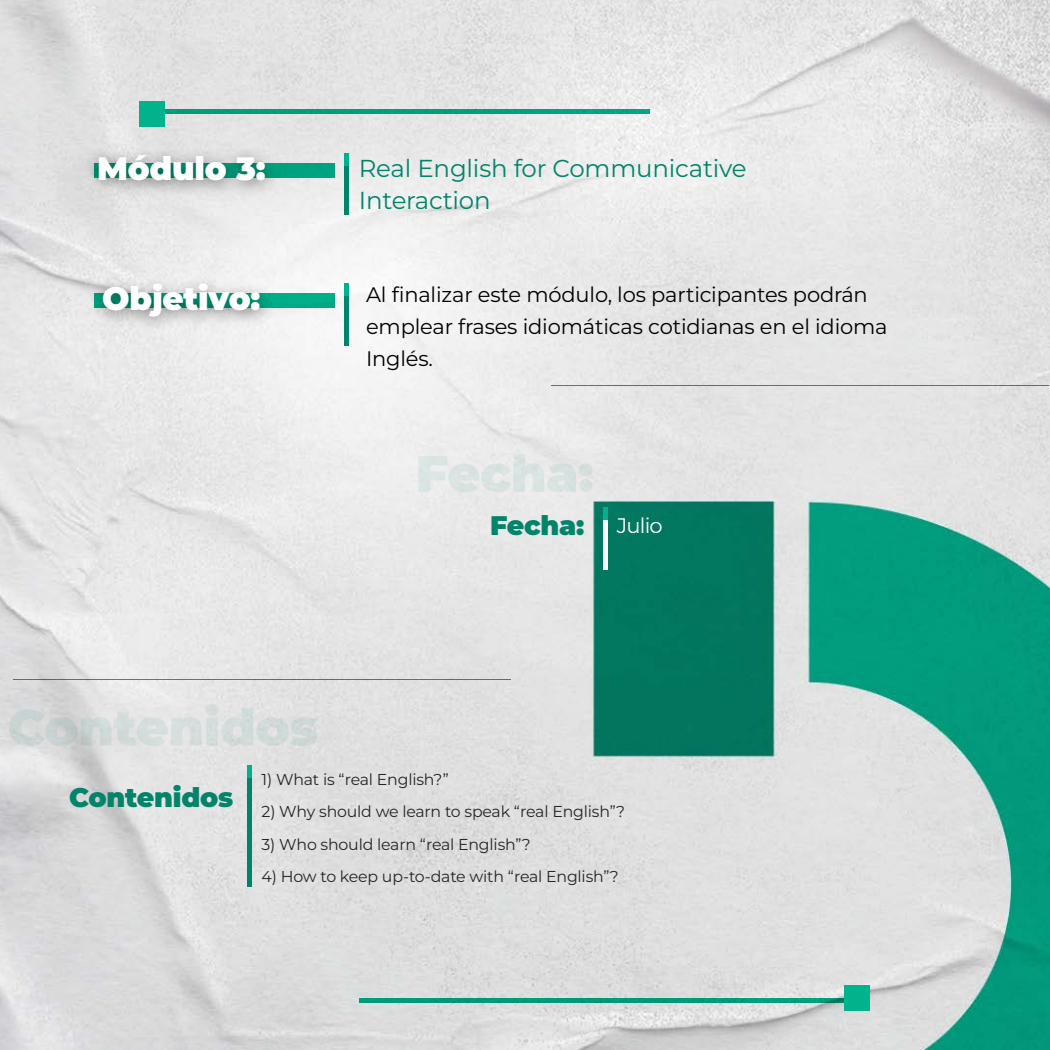
<style>
.page{position:relative;width:1050px;height:1050px;background:#fff}
.page>*{position:absolute;margin:0;border:0;box-sizing:border-box;transform-origin:0 0}
.t1{font:900 32.46px "Montserrat";letter-spacing:-.01em;color:#fff}
.t2{font:900 26.86px "Montserrat";letter-spacing:-.01em;color:#02846b}
.t3{font:100 24.5px/32.1px "Montserrat";letter-spacing:-.01em;color:#02846b}
.t4{font:100 21px/32.1px "Montserrat";letter-spacing:-.01em;color:#000}
.t5{font:100 15.75px "Montserrat";letter-spacing:-.01em;color:#262625}
.s1{font-weight:100;font-size:21px;color:#fff}
</style>
<div class="page">
<img style="left:0;top:0;width:1050px;height:1050px">
<hr style="left:345px;top:165px;width:4px;height:50px;background:#02846b">
<hr style="left:345px;top:153px;width:4px;height:12px;background:#02af8e">
<div style="left:152px;top:109px;width:497px;height:5px;background:#00a07d"></div>
<hr style="left:551px;top:385px;width:498px;height:1px;background:#00b38c">
<hr style="left:14px;top:679px;width:497px;height:1px;background:#00b38c">
<div style="left:94px;top:163px;width:240px;height:14px;background:#00a37f"></div>
<img style="left:77px;top:137px;width:218px;height:75px">
<hr style="left:345px;top:296px;width:4px;height:49px;background:#02846b">
<hr style="left:345px;top:284px;width:4px;height:12px;background:#02af8e">
<div style="left:94px;top:293px;width:240px;height:15px;background:#00b38c"></div>
<img style="left:83px;top:267px;width:206px;height:75px">
<div style="left:247px;top:776px;width:5px;height:111px;background:#00836b"></div>
<div style="left:247px;top:765px;width:5px;height:13px;background:#02af8e"></div>
<div style="left:139px;top:101px;width:26px;height:26px;background:#00b38c"></div>
<div style="left:359px;top:998px;width:498px;height:5px;background:#009b79"></div>
<div style="left:844px;top:986px;width:26px;height:25px;background:#00b38c"></div>
<hr style="left:604px;top:520px;width:4px;height:49px;background:#fff">
<hr style="left:604px;top:508px;width:4px;height:12px;background:#02af8e">
<h1 class="t1" style="left:97px;top:144px;width:170px">Módulo 3:</h1>
<h1 class="t1" style="left:102px;top:274px;width:159px">Objetivo:</h1>
<h3 class="t3" style="left:359px;top:151px;width:389px">Real English for Communicative<br>Interaction</h3>
<h3 class="t4" style="left:366px;top:277px;width:523px">Al finalizar este módulo, los participantes podrán emplear frases idiomáticas cotidianas en el idioma<br>Inglés.</h3>
<h2 class="t2" style="left:490px;top:505px;width:174px">Fecha: <span class="s1">Julio</span></h2>
<h2 class="t2" style="left:69px;top:777px;width:166px">Contenidos</h2>
<p class="t5" style="left:262px;top:769px;width:189px">1) What is “real English?”</p>
<p class="t5" style="left:262px;top:801px;width:365px">2) Why should we learn to speak “real English”?</p>
<p class="t5" style="left:262px;top:834px;width:271px">3) Who should learn “real English”?</p>
<p class="t5" style="left:262px;top:866px;width:359px">4) How to keep up-to-date with “real English”?</p>
</div>
